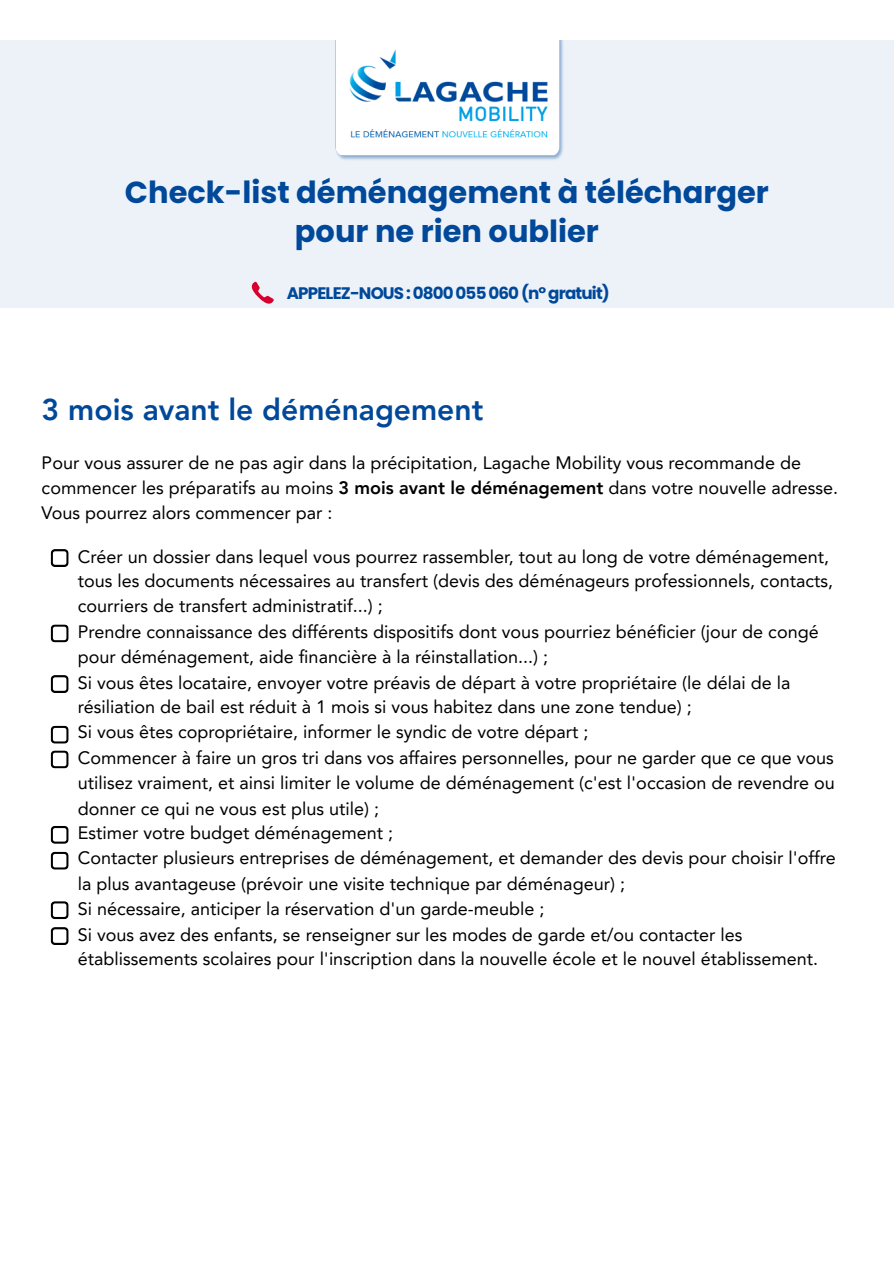
<style>
.page{position:relative;width:894px;height:1263px;background:#fff}
.page>*{position:absolute;margin:0;border:0;box-sizing:border-box;transform-origin:0 0}
.t1{font:700 30.45px/38.8px "Poppins";color:#004899;text-align:center}
.t2{font:800 30px "Avenir LT Pro";color:#004899}
.t3{font:18px/24.8px "Avenir LT Pro";color:#000}
.t4{font:700 16.65px "Poppins";letter-spacing:-.05em;color:#004899}
.s1{font-weight:800}
</style>
<div class="page">
<div style="left:0;top:40px;width:893px;height:268px;background:#edf2f9"></div>
<img style="left:335px;top:40px;width:228px;height:120px">
<svg style="left:251px;top:282px;width:22px;height:22px"></svg>
<svg style="left:51px;top:549px;width:18px;height:18px"></svg>
<svg style="left:51px;top:624px;width:18px;height:18px"></svg>
<svg style="left:51px;top:675px;width:18px;height:18px"></svg>
<svg style="left:51px;top:726px;width:18px;height:18px"></svg>
<svg style="left:51px;top:750px;width:18px;height:18px"></svg>
<svg style="left:51px;top:826px;width:18px;height:18px"></svg>
<svg style="left:51px;top:852px;width:18px;height:18px"></svg>
<svg style="left:51px;top:901px;width:18px;height:18px"></svg>
<svg style="left:51px;top:927px;width:18px;height:18px"></svg>
<p class="t1" style="left:125px;top:173px;width:645px">Check-list déménagement à télécharger pour ne rien oublier</p>
<p class="t4" style="left:287px;top:281px;width:324px">APPELEZ-NOUS : 0800 055 060 (n° gratuit)</p>
<h1 class="t2" style="left:42px;top:397px;width:443px">3 mois avant le déménagement</h1>
<p class="t3" style="left:42px;top:452px;width:797px">Pour vous assurer de ne pas agir dans la précipitation, Lagache Mobility vous recommande de commencer les préparatifs au moins <span class="s1">3 mois avant le déménagement</span> dans votre nouvelle adresse.<br>Vous pourrez alors commencer par :</p>
<p class="t3" style="left:78px;top:546px;width:756px">Créer un dossier dans lequel vous pourrez rassembler, tout au long de votre déménagement, tous les documents nécessaires au transfert (devis des déménageurs professionnels, contacts, courriers de transfert administratif...) ;</p>
<p class="t3" style="left:78px;top:621px;width:742px">Prendre connaissance des différents dispositifs dont vous pourriez bénéficier (jour de congé pour déménagement, aide financière à la réinstallation...) ;</p>
<p class="t3" style="left:78px;top:672px;width:714px">Si vous êtes locataire, envoyer votre préavis de départ à votre propriétaire (le délai de la résiliation de bail est réduit à 1 mois si vous habitez dans une zone tendue) ;</p>
<p class="t3" style="left:78px;top:721px;width:512px">Si vous êtes copropriétaire, informer le syndic de votre départ ;</p>
<p class="t3" style="left:78px;top:747px;width:758px;line-height:25.3px;text-align:justify">Commencer à faire un gros tri dans vos affaires personnelles, pour ne garder que ce que vous utilisez vraiment, et ainsi limiter le volume de déménagement (c'est l'occasion de revendre ou donner ce qui ne vous est plus utile) ;</p>
<p class="t3" style="left:78px;top:822px;width:317px">Estimer votre budget déménagement ;</p>
<p class="t3" style="left:78px;top:846px;width:759px;line-height:25.8px">Contacter plusieurs entreprises de déménagement, et demander des devis pour choisir l'offre la plus avantageuse (prévoir une visite technique par déménageur) ;</p>
<p class="t3" style="left:78px;top:898px;width:468px">Si nécessaire, anticiper la réservation d'un garde-meuble ;</p>
<p class="t3" style="left:78px;top:924px;width:741px">Si vous avez des enfants, se renseigner sur les modes de garde et/ou contacter les établissements scolaires pour l'inscription dans la nouvelle école et le nouvel établissement.</p>
</div>
